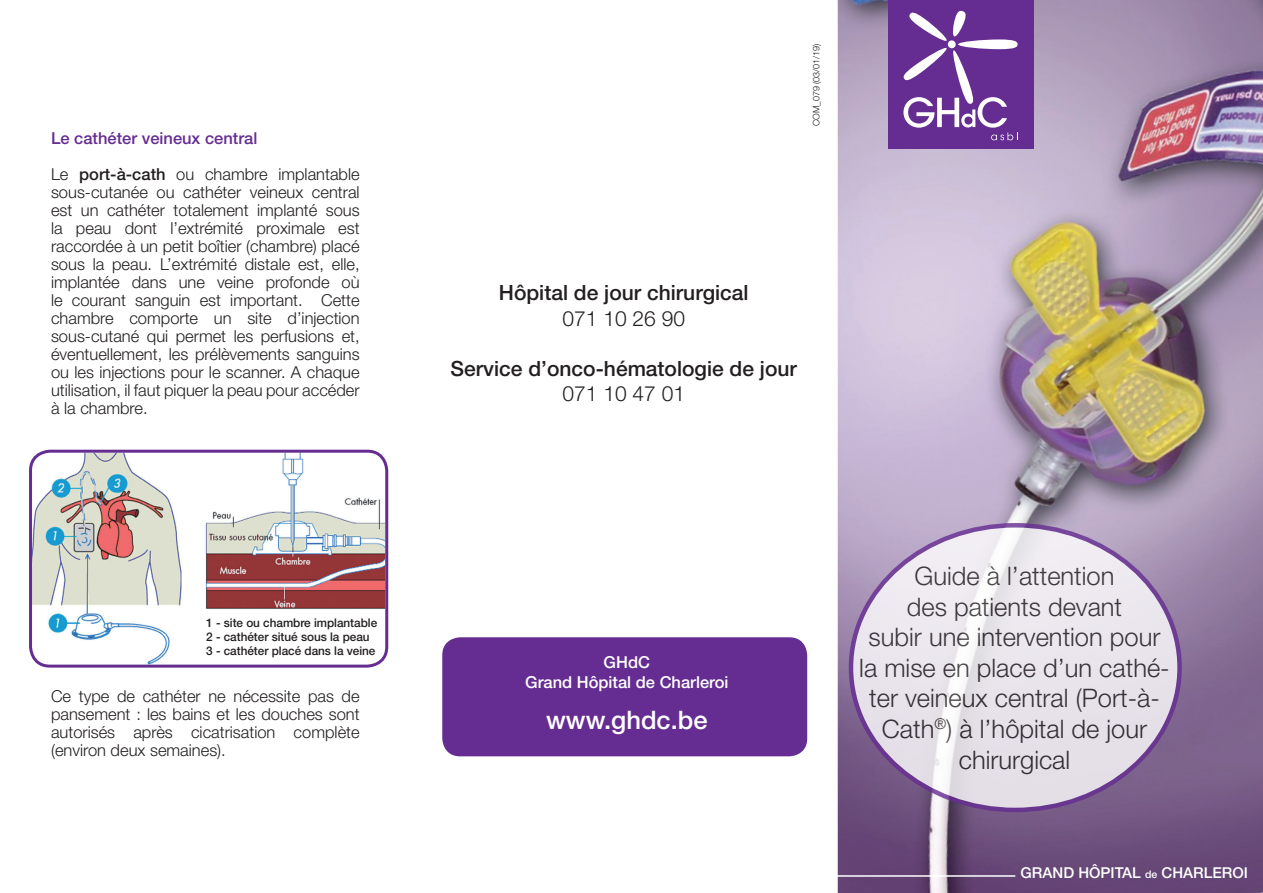
<style>
.page{position:relative;width:1263px;height:893px;background:#fff}
.page>*{position:absolute;margin:0;border:0;box-sizing:border-box;transform-origin:0 0}
.t1{font:300 25.5px/30.6px "Helvetica Neue LT Std";color:#231f20;text-align:center}
.t2{font:500 25.5px "Helvetica Neue LT Std";color:#fff}
.t3{font:500 21px "Helvetica Neue LT Std";color:#231f20}
.t4{font:300 21px "Helvetica Neue LT Std";color:#231f20}
.t5{font:300 16.5px/18px "Helvetica Neue LT Std";color:#231f20;text-align:justify}
.t6{font:500 16.5px "Helvetica Neue LT Std";color:#fff}
.t7{font:500 16.5px "Helvetica Neue LT Std";color:#652d91}
.t8{font:500 15px "Helvetica Neue LT Std";color:#fff}
.t9{font:500 12px "Helvetica Neue LT Std";color:#231f20}
.t10{font:300 9px "Helvetica Neue LT Std";color:#231f20}
.s1{font-weight:500}
.s2{font-size:10.5px}
</style>
<div class="page">
<img style="left:838px;top:0;width:425px;height:893px">
<div style="left:888px;top:0;width:145px;height:149px;background:#652d91"></div>
<hr style="left:0;top:875px;width:1015px;height:2px;background:#fff">
<svg style="left:903px;top:11px;width:115px;height:129px"></svg>
<svg style="left:851px;top:525px;width:328px;height:285px;background:#e6e1ea"></svg>
<img style="left:33px;top:453px;width:352px;height:211px">
<div style="left:29px;top:450px;width:359px;height:218px;border:3px solid #652d91;border-radius:20px"></div>
<div style="left:442px;top:637px;width:365px;height:119px;background:#652d91;border-radius:18px"></div>
<p class="t7" style="left:51px;top:128px;width:208px">Le cathéter veineux central</p>
<p class="t5" style="left:51px;top:165px;width:310px">Le <span class="s1">port-à-cath</span> ou chambre implantable sous-cutanée ou cathéter veineux central est un cathéter totalement implanté sous la peau dont l’extrémité proximale est raccordée à un petit boîtier (chambre) placé sous la peau. L’extrémité distale est, elle, implantée dans une veine profonde où le courant sanguin est important. Cette chambre comporte un site d’injection sous-cutané qui permet les perfusions et, éventuellement, les prélèvements sanguins ou les injections pour le scanner. A chaque utilisation, il faut piquer la peau pour accéder à la chambre.</p>
<p class="t9" style="left:206px;top:615px;width:172px">1 - site ou chambre implantable</p>
<p class="t9" style="left:206px;top:630px;width:165px">2 - cathéter situé sous la peau</p>
<p class="t9" style="left:206px;top:644px;width:171px">3 - cathéter placé dans la veine</p>
<p class="t5" style="left:51px;top:687px;width:310px">Ce type de cathéter ne nécessite pas de pansement : les bains et les douches sont autorisés après cicatrisation complète (environ deux semaines).</p>
<p class="t10" style="left:811px;top:126px;width:84px;rotate:-90deg">COM_079 (03/01/19)</p>
<p class="t3" style="left:499px;top:280px;width:251px">Hôpital de jour chirurgical</p>
<p class="t4" style="left:562px;top:305px;width:124px">071 10 26 90</p>
<p class="t3" style="left:451px;top:356px;width:348px">Service d’onco-hématologie de jour</p>
<p class="t4" style="left:562px;top:381px;width:124px">071 10 47 01</p>
<p class="t6" style="left:604px;top:652px;width:48px">GHdC</p>
<p class="t6" style="left:525px;top:672px;width:205px">Grand Hôpital de Charleroi</p>
<p class="t2" style="left:546px;top:705px;width:163px">www.ghdc.be</p>
<h1 class="t1" style="left:859px;top:560px;width:312px">Guide à l’attention<br>des patients devant<br>subir une intervention pour la mise en place d’un cathé&shy;ter veineux central (Port-à-<br>Cath<sup>®</sup>) à l’hôpital de jour chirurgical</h1>
<p class="t8" style="left:1020px;top:864px;width:229px">GRAND HÔPITAL <span class="s2">de</span> CHARLEROI</p>
</div>
